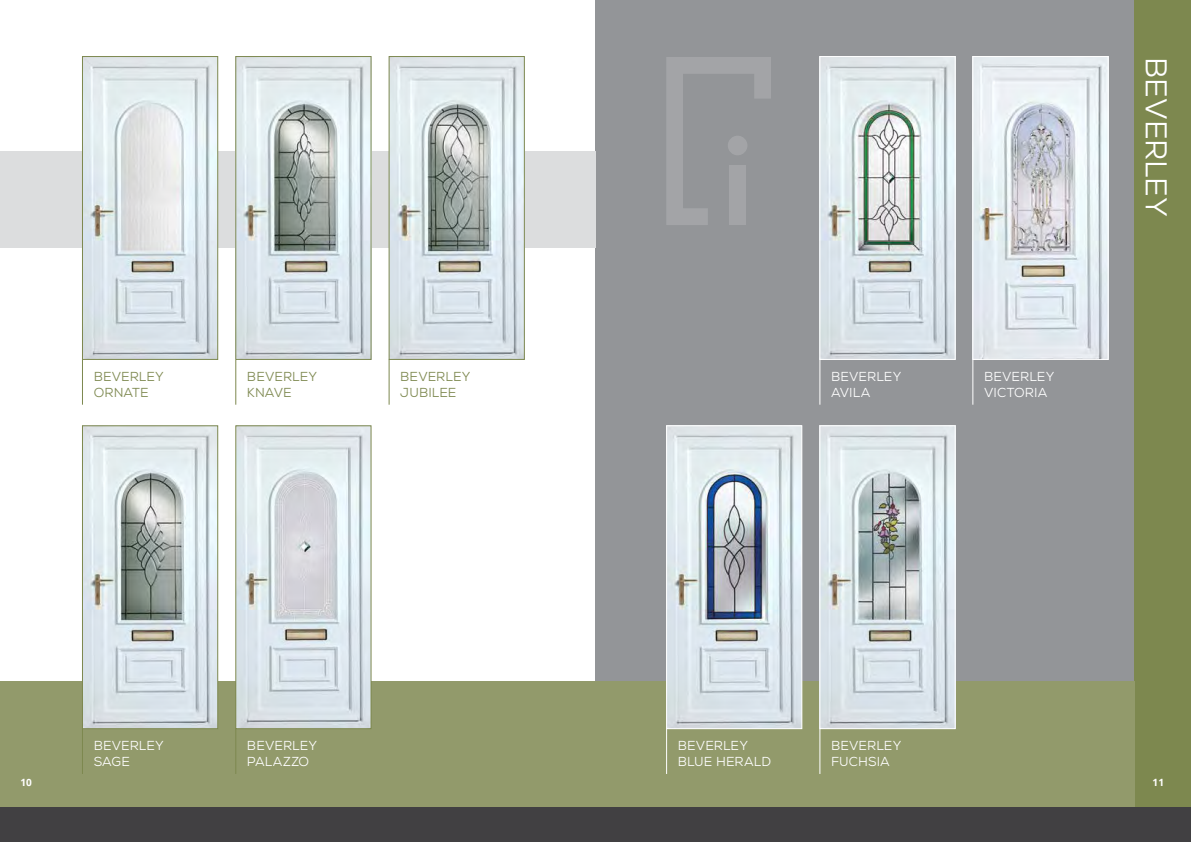
<style>
.page{position:relative;width:1191px;height:842px;background:#fff}
.page>*{position:absolute;margin:0;border:0;box-sizing:border-box;transform-origin:0 0}
.t1{font:30px "Nexa";color:#fff}
.t2{font:13px/15.6px "Nexa";letter-spacing:.005em;color:#fff}
.t3{font:13px/15.6px "Nexa";letter-spacing:.005em;color:#7d884f}
.t4{font:700 10px "Open Sans";color:#fff}
</style>
<div class="page">
<div style="left:595px;top:0;width:596px;height:842px;background:#939598"></div>
<div style="left:1135px;top:0;width:56px;height:842px;background:#7d884f"></div>
<div style="left:0;top:151px;width:595px;height:96px;background:#dcddde"></div>
<div style="left:0;top:682px;width:1135px;height:160px;background:#929a6b"></div>
<hr style="left:82px;top:359px;width:1px;height:46px;background:#7d884f">
<hr style="left:972px;top:359px;width:1px;height:46px;background:#fff">
<hr style="left:82px;top:729px;width:1px;height:45px;background:#7d884f">
<hr style="left:235px;top:359px;width:1px;height:46px;background:#7d884f">
<hr style="left:666px;top:729px;width:1px;height:45px;background:#fff">
<hr style="left:235px;top:729px;width:1px;height:45px;background:#7d884f">
<hr style="left:819px;top:729px;width:1px;height:45px;background:#fff">
<hr style="left:819px;top:359px;width:1px;height:46px;background:#fff">
<hr style="left:389px;top:359px;width:1px;height:46px;background:#7d884f">
<div style="left:0;top:808px;width:1191px;height:34px;background:#414042"></div>
<img style="left:84px;top:58px;width:132px;height:300px">
<div style="left:82px;top:56px;width:136px;height:304px;border:1px solid #7d884f"></div>
<img style="left:974px;top:58px;width:132px;height:300px">
<div style="left:972px;top:56px;width:136px;height:304px;border:1px solid #fff"></div>
<img style="left:84px;top:427px;width:132px;height:300px">
<div style="left:82px;top:425px;width:136px;height:304px;border:1px solid #7d884f"></div>
<img style="left:237px;top:58px;width:132px;height:300px">
<div style="left:235px;top:56px;width:136px;height:304px;border:1px solid #7d884f"></div>
<img style="left:668px;top:427px;width:132px;height:300px">
<div style="left:666px;top:425px;width:136px;height:304px;border:1px solid #fff"></div>
<img style="left:237px;top:427px;width:132px;height:300px">
<div style="left:235px;top:425px;width:136px;height:304px;border:1px solid #7d884f"></div>
<img style="left:821px;top:427px;width:132px;height:300px">
<div style="left:819px;top:425px;width:136px;height:304px;border:1px solid #fff"></div>
<img style="left:821px;top:58px;width:132px;height:300px">
<div style="left:819px;top:56px;width:136px;height:304px;border:1px solid #fff"></div>
<img style="left:391px;top:58px;width:131px;height:300px">
<div style="left:389px;top:56px;width:135px;height:304px;border:1px solid #7d884f"></div>
<svg style="left:666px;top:57px;width:105px;height:168px"></svg>
<div style="left:729px;top:166px;width:17px;height:59px;background:#a3a4a7"></div>
<div style="left:728px;top:136px;width:19px;height:19px;background:#a3a4a7;border-radius:50%"></div>
<p class="t3" style="left:94px;top:369px;width:72px">BEVERLEY<br>ORNATE</p>
<p class="t2" style="left:984px;top:369px;width:72px">BEVERLEY<br>VICTORIA</p>
<p class="t3" style="left:247px;top:369px;width:72px">BEVERLEY<br>KNAVE</p>
<p class="t3" style="left:400px;top:369px;width:72px">BEVERLEY<br>JUBILEE</p>
<p class="t2" style="left:831px;top:369px;width:72px">BEVERLEY<br>AVILA</p>
<h1 class="t1" style="left:1175px;top:56px;width:162px;rotate:90deg">BEVERLEY</h1>
<p class="t2" style="left:94px;top:738px;width:72px">BEVERLEY<br>SAGE</p>
<p class="t2" style="left:247px;top:738px;width:72px">BEVERLEY<br>PALAZZO</p>
<p class="t2" style="left:831px;top:738px;width:72px">BEVERLEY<br>FUCHSIA</p>
<p class="t2" style="left:678px;top:738px;width:95px">BEVERLEY<br>BLUE HERALD</p>
<p class="t4" style="left:21px;top:775px;width:13px">10</p>
<p class="t4" style="left:1152px;top:775px;width:13px">11</p>
</div>
